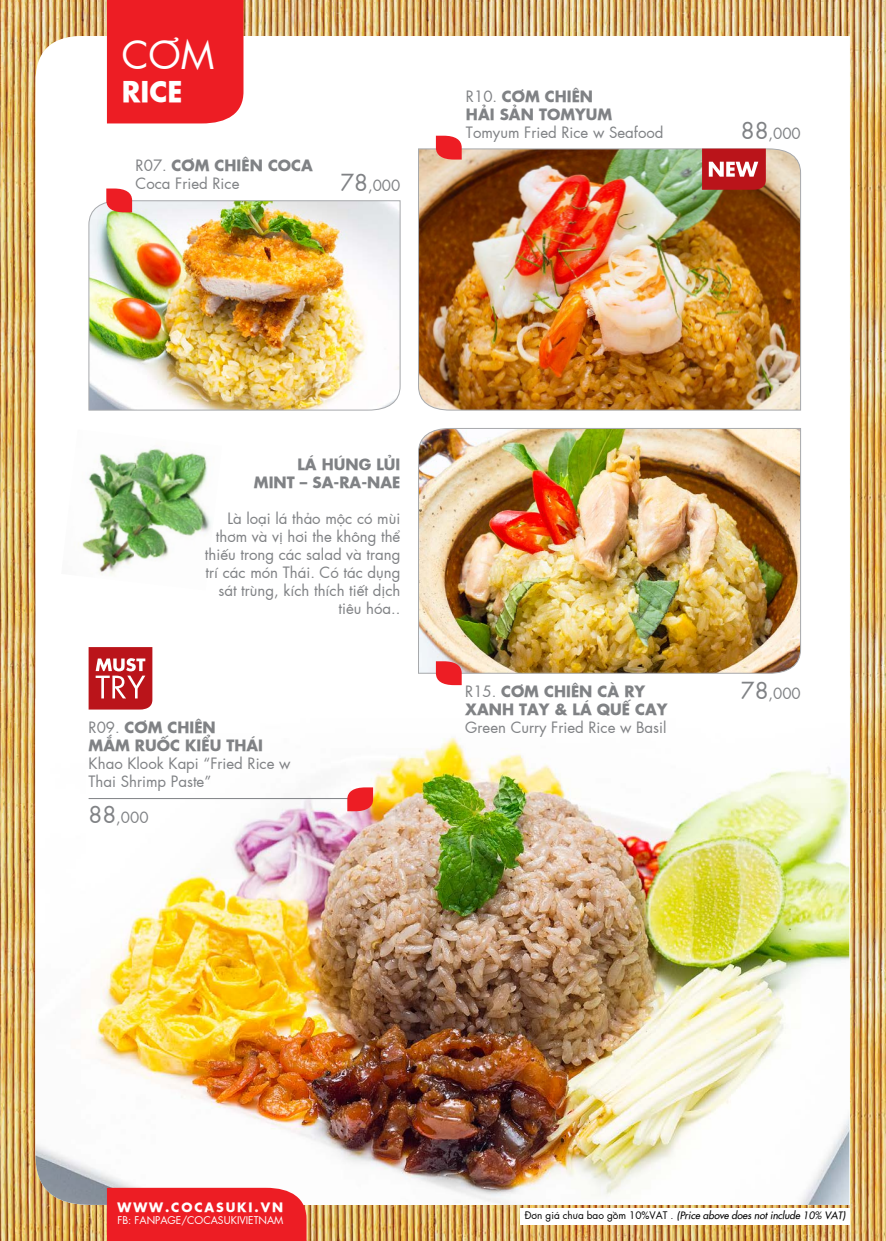
<style>
.page{position:relative;width:886px;height:1241px;background:#fff}
.page>*{position:absolute;margin:0;border:0;box-sizing:border-box;transform-origin:0 0}
.t1{font:37.5px "SFU Futura";color:#fff}
.t2{font:700 27.5px "SFU Futura";color:#fff}
.t3{font:15px/18px "SFU Futura";color:#808285}
.t4{font:700 15px/18px "SFU Futura";color:#808285}
.t5{font:700 12.5px "SFU Futura";letter-spacing:.15em;color:#fff}
.t6{font:10.25px "SFU Futura";color:#fff}
.t7{font:italic 10px "SFU Futura";color:#000}
.s1{font-weight:700}
.s2{font-size:22.5px}
.s3{font-weight:400}
.s4{font-style:normal}
</style>
<div class="page">
<img style="left:0;top:0;width:886px;height:1240px">
<div style="left:520px;top:1207px;width:330px;height:17px;background:#fff"></div>
<svg style="left:35px;top:36px;width:814px;height:662px"></svg>
<img style="left:35px;top:698px;width:814px;height:506px">
<img style="left:61px;top:429px;width:161px;height:161px">
<img style="left:418px;top:148px;width:383px;height:262px">
<img style="left:88px;top:200px;width:313px;height:210px">
<img style="left:418px;top:428px;width:383px;height:245px">
<svg style="left:106px;top:188px;width:26px;height:24px"></svg>
<svg style="left:436px;top:661px;width:26px;height:24px"></svg>
<svg style="left:436px;top:136px;width:26px;height:23px"></svg>
<div style="left:107px;top:0;width:136px;height:123px;background:#ed1d24"></div>
<hr style="left:89px;top:798px;width:269px;height:1px;background:#808285">
<svg style="left:347px;top:787px;width:26px;height:24px"></svg>
<svg style="left:89px;top:647px;width:63px;height:62px;background:#c63e43"></svg>
<svg style="left:702px;top:149px;width:64px;height:41px;background:#c53d41"></svg>
<div style="left:107px;top:1187px;width:199px;height:53px;background:#ed1d24"></div>
<h1 class="t1" style="left:122px;top:25px;width:94px">CƠM</h1>
<h2 class="t2" style="left:122px;top:68px;width:62px">RICE</h2>
<p class="t3" style="left:136px;top:156px;width:179px">R07. <span class="s1">CƠM CHIÊN COCA<br></span>Coca Fried Rice</p>
<p class="t3" style="left:340px;top:175px;width:62px"><span class="s2">78</span>,000</p>
<p class="t4" style="left:466px;top:86px;width:148px"><span class="s3">R10.</span> CƠM CHIÊN<br>HẢI SẢN TOMYUM</p>
<p class="t3" style="left:466px;top:123px;width:199px">Tomyum Fried Rice w Seafood</p>
<p class="t3" style="left:741px;top:123px;width:62px"><span class="s2">88</span>,000</p>
<p class="t4" style="left:254px;top:453px;width:148px;text-align:right">LÁ HÚNG LỦI<br>MINT – SA-RA-NAE</p>
<p class="t3" style="left:205px;top:508px;width:197px;text-align:right">Là loại lá thảo mộc có mùi thơm và vị hơi the không thể thiếu trong các salad và trang trí các món Thái. Có tác dụng sát trùng, kích thích tiết dịch tiêu hóa..</p>
<p class="t4" style="left:89px;top:717px;width:176px"><span class="s3">R09.</span> CƠM CHIÊN<br>MẮM RUỐC KIỂU THÁI</p>
<p class="t3" style="left:89px;top:753px;width:203px">Khao Klook Kapi “Fried Rice w<br>Thai Shrimp Paste”</p>
<p class="t3" style="left:89px;top:807px;width:62px"><span class="s2">88</span>,000</p>
<p class="t4" style="left:465px;top:680px;width:204px"><span class="s3">R15.</span> CƠM CHIÊN CÀ RY<br>XANH TAY &amp; LÁ QUẾ CAY</p>
<p class="t3" style="left:465px;top:717px;width:203px">Green Curry Fried Rice w Basil</p>
<p class="t3" style="left:741px;top:683px;width:62px"><span class="s2">78</span>,000</p>
<p class="t5" style="left:118px;top:1196px;width:167px">WWW.COCASUKI.VN</p>
<p class="t6" style="left:118px;top:1212px;width:167px">FB: FANPAGE/COCASUKIVIETNAM</p>
<p class="t7" style="left:525px;top:1207px;width:322px"><span class="s4">Đơn giá chưa bao gồm 10%VAT .</span> (Price above does not include 10% VAT)</p>
</div>
